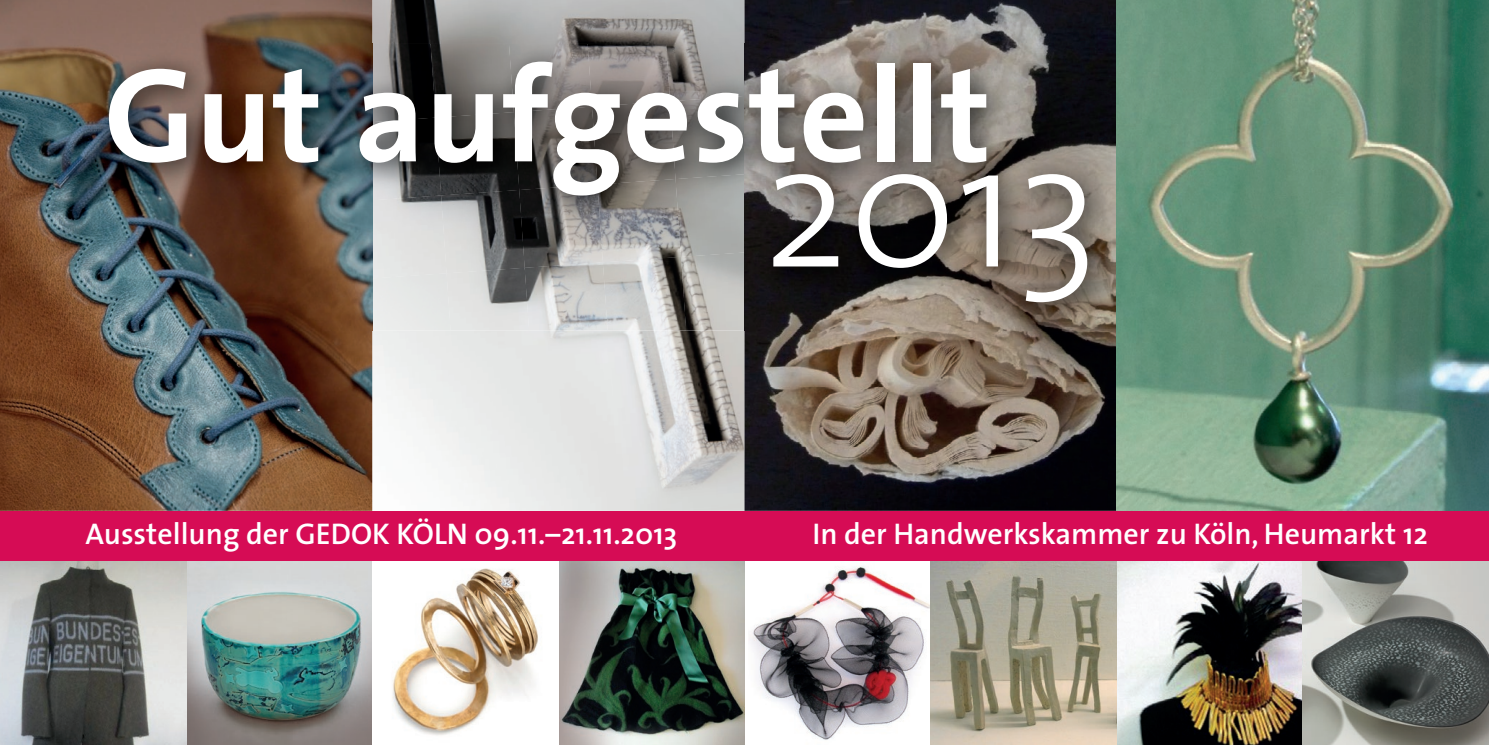
<style>
.page{position:relative;width:1489px;height:745px;background:#fff}
.page>*{position:absolute;margin:0;border:0;box-sizing:border-box;transform-origin:0 0}
.t1{font:300 176.75px "The Sans";color:#fff}
.t2{font:700 135px "The Sans";color:#fff}
.t3{font:600 30px "The Sans";color:#fff}
</style>
<div class="page">
<img style="left:0;top:560px;width:744px;height:184px">
<img style="left:748px;top:560px;width:740px;height:184px">
<img style="left:0;top:0;width:1488px;height:510px">
<div style="left:0;top:510px;width:1488px;height:50px;background:#d60c55"></div>
<img style="left:372px;top:44px;width:58px;height:73px">
<img style="left:430px;top:44px;width:79px;height:73px">
<img style="left:509px;top:44px;width:78px;height:68px">
<img style="left:587px;top:44px;width:79px;height:62px">
<img style="left:666px;top:44px;width:78px;height:57px">
<img style="left:372px;top:117px;width:63px;height:78px">
<img style="left:435px;top:112px;width:78px;height:83px">
<img style="left:513px;top:106px;width:79px;height:84px">
<img style="left:592px;top:101px;width:78px;height:83px">
<img style="left:670px;top:96px;width:74px;height:83px">
<img style="left:372px;top:195px;width:69px;height:78px">
<img style="left:441px;top:190px;width:78px;height:83px">
<img style="left:519px;top:184px;width:78px;height:83px">
<img style="left:597px;top:179px;width:78px;height:83px">
<img style="left:675px;top:174px;width:69px;height:82px">
<div style="left:372px;top:273px;width:74px;height:57px;background:#e6e8e7"></div>
<img style="left:446px;top:267px;width:78px;height:63px">
<img style="left:524px;top:262px;width:78px;height:68px">
<img style="left:602px;top:256px;width:79px;height:74px">
<img style="left:681px;top:252px;width:63px;height:78px">
<img style="left:90px;top:44px;width:282px;height:286px">
<img style="left:744px;top:44px;width:371px;height:286px">
<h2 class="t2" style="left:104px;top:2px;width:888px">Gut aufgestellt</h2>
<h1 class="t1" style="left:762px;top:60px;width:337px">2013</h1>
<p class="t3" style="left:85px;top:508px;width:593px">Ausstellung der GEDOK KÖLN 09.11.–21.11.2013</p>
<p class="t3" style="left:812px;top:508px;width:617px">In der Handwerkskammer zu Köln, Heumarkt 12</p>
</div>
